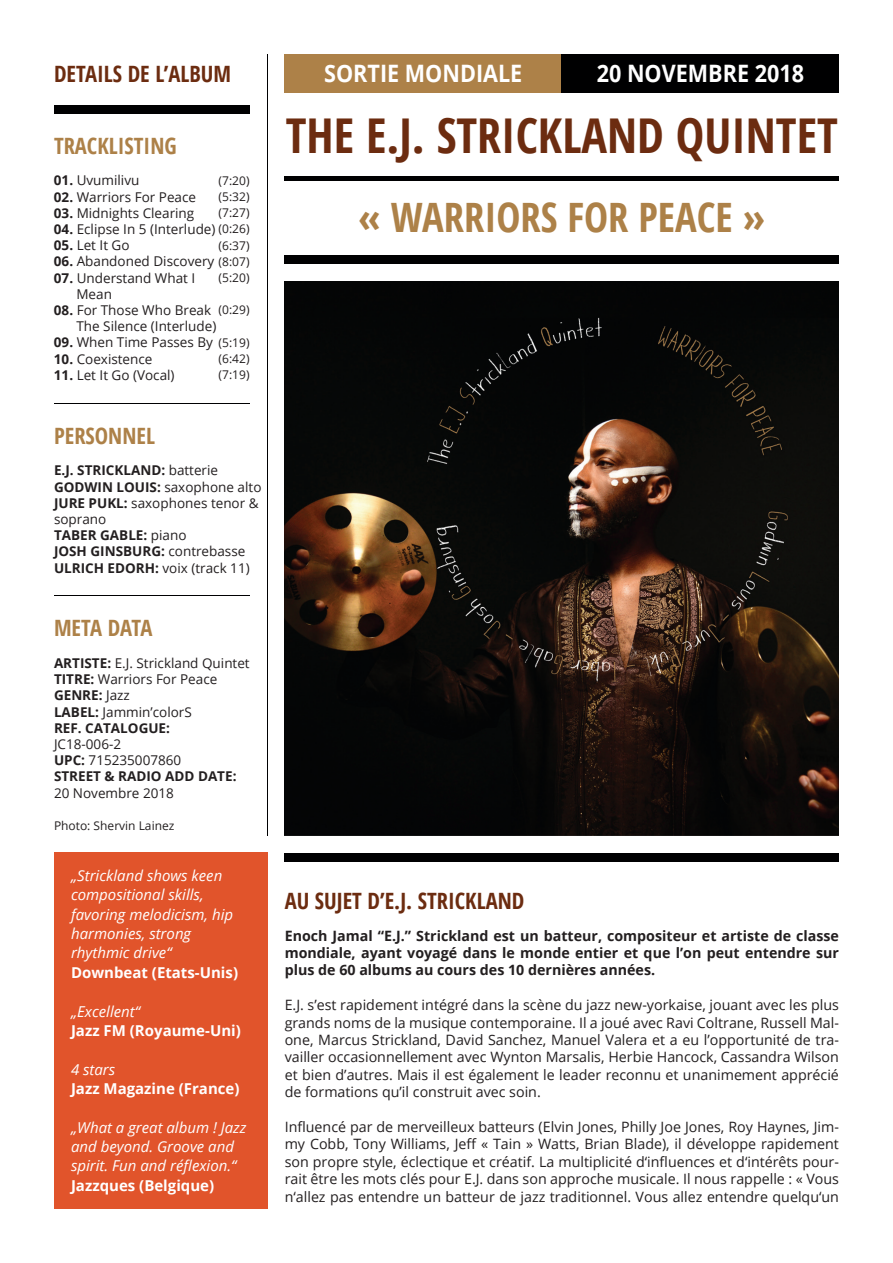
<style>
.page{position:relative;width:893px;height:1263px;background:#fff}
.page>*{position:absolute;margin:0;border:0;box-sizing:border-box;transform-origin:0 0}
.t1{font:700 condensed 48px "Open Sans";color:#6c2c10}
.t2{font:700 condensed 40.5px "Open Sans";color:#ad8148}
.t3{font:700 24px "Open Sans";color:#fff;scale:.9 1}
.t4{font:700 condensed 22.5px "Open Sans";color:#6c2c10}
.t5{font:700 condensed 22.5px "Open Sans";color:#ad8148}
.t6{font:italic 15px/19.4px "Open Sans";color:#fff}
.t7{font:700 15px "Open Sans";color:#fff}
.t8{font:14.25px/17.4px "Open Sans";color:#231f20;text-align:justify}
.t9{font:700 14.25px/17.4px "Open Sans";color:#231f20;text-align:justify}
.t10{font:13.5px/16.2px "Open Sans";color:#231f20}
.t11{font:700 13.5px/16.2px "Open Sans";color:#231f20}
.t12{font:12px/16.2px "Open Sans";color:#231f20;text-align:justify}
.s1{font-weight:700}
.s2{font-weight:400}
</style>
<div class="page">
<div style="left:285px;top:54px;width:277px;height:38px;background:#ad8148"></div>
<div style="left:562px;top:54px;width:277px;height:38px;background:#000001"></div>
<div style="left:285px;top:176px;width:554px;height:5px;background:#000001"></div>
<div style="left:285px;top:255px;width:554px;height:9px;background:#000001"></div>
<img style="left:285px;top:281px;width:554px;height:554px">
<div style="left:285px;top:852px;width:554px;height:9px;background:#000001"></div>
<hr style="left:267px;top:54px;width:1px;height:781px;background:#000001">
<hr style="left:54px;top:595px;width:196px;height:1px;background:#000001">
<hr style="left:54px;top:403px;width:196px;height:1px;background:#000001">
<div style="left:54px;top:105px;width:196px;height:9px;background:#000001"></div>
<div style="left:54px;top:852px;width:214px;height:357px;background:#e1542b"></div>
<h3 class="t4" style="left:54px;top:58px;width:179px">DETAILS DE L’ALBUM</h3>
<h3 class="t5" style="left:54px;top:130px;width:124px">TRACKLISTING</h3>
<p class="t10" style="left:54px;top:172px;width:87px"><span class="s1">01.</span> Uvumilivu</p>
<p class="t10" style="left:54px;top:188px;width:144px"><span class="s1">02.</span> Warriors For Peace</p>
<p class="t10" style="left:54px;top:204px;width:142px"><span class="s1">03.</span> Midnights Clearing</p>
<p class="t10" style="left:54px;top:221px;width:163px"><span class="s1">04.</span> Eclipse In 5 (Interlude)</p>
<p class="t10" style="left:54px;top:237px;width:77px"><span class="s1">05.</span> Let It Go</p>
<p class="t10" style="left:54px;top:253px;width:162px"><span class="s1">06.</span> Abandoned Discovery</p>
<p class="t10" style="left:76px;top:269px;width:120px;text-indent:-23px"><span class="s1">07.</span> Understand What I<br>Mean</p>
<p class="t10" style="left:76px;top:302px;width:141px;text-indent:-23px"><span class="s1">08.</span> For Those Who Break<br>The Silence (Interlude)</p>
<p class="t10" style="left:54px;top:334px;width:161px"><span class="s1">09.</span> When Time Passes By</p>
<p class="t10" style="left:54px;top:350px;width:100px"><span class="s1">10.</span> Coexistence</p>
<p class="t10" style="left:54px;top:366px;width:122px"><span class="s1">11.</span> Let It Go (Vocal)</p>
<p class="t12" style="left:219px;top:172px;width:32px">(7:20) (5:32) (7:27) (0:26) (6:37) (8:07) (5:20)</p>
<p class="t12" style="left:219px;top:302px;width:32px">(0:29)</p>
<p class="t12" style="left:219px;top:334px;width:32px">(5:19) (6:42) (7:19)</p>
<h3 class="t5" style="left:54px;top:420px;width:103px">PERSONNEL</h3>
<p class="t10" style="left:54px;top:462px;width:209px"><span class="s1">E.J. STRICKLAND:</span> batterie<br><span class="s1">GODWIN LOUIS:</span> saxophone alto<br><span class="s1">JURE PUKL:</span> saxophones tenor &amp; soprano<br><span class="s1">TABER GABLE:</span> piano<br><span class="s1">JOSH GINSBURG:</span> contrebasse<br><span class="s1">ULRICH EDORH:</span> voix (track 11)</p>
<h3 class="t5" style="left:54px;top:612px;width:100px">META DATA</h3>
<p class="t10" style="left:54px;top:655px;width:197px"><span class="s1">ARTISTE:</span> E.J. Strickland Quintet<br><span class="s1">TITRE:</span> Warriors For Peace<br><span class="s1">GENRE:</span> Jazz<br><span class="s1">LABEL:</span> Jammin’colorS<br><span class="s1">REF. CATALOGUE:</span></p>
<p class="t11" style="left:54px;top:736px;width:184px"><span class="s2">JC18-006-2<br></span>UPC: <span class="s2">715235007860<br></span>STREET &amp; RADIO ADD DATE:</p>
<p class="t10" style="left:54px;top:784px;width:121px">20 Novembre 2018</p>
<p class="t12" style="left:54px;top:817px;width:122px">Photo: Shervin Lainez</p>
<p class="t6" style="left:71px;top:865px;width:164px">„Strickland shows keen compositional skills, favoring melodicism, hip harmonies, strong rhythmic drive“</p>
<p class="t7" style="left:71px;top:962px;width:169px">Downbeat (Etats-Unis)</p>
<p class="t6" style="left:71px;top:1001px;width:71px">„Excellent“</p>
<p class="t7" style="left:71px;top:1020px;width:171px">Jazz FM (Royaume-Uni)</p>
<p class="t6" style="left:71px;top:1059px;width:46px">4 stars</p>
<p class="t7" style="left:71px;top:1078px;width:170px">Jazz Magazine (France)</p>
<p class="t6" style="left:71px;top:1117px;width:177px">„What a great album ! Jazz and beyond. Groove and spirit. Fun and réflexion.“</p>
<p class="t7" style="left:71px;top:1175px;width:145px">Jazzques (Belgique)</p>
<h3 class="t3" style="left:324px;top:57px;width:222px">SORTIE MONDIALE</h3>
<h3 class="t3" style="left:597px;top:57px;width:232px">20 NOVEMBRE 2018</h3>
<h1 class="t1" style="left:286px;top:102px;width:553px">THE E.J. STRICKLAND QUINTET</h1>
<h2 class="t2" style="left:358px;top:189px;width:409px">« WARRIORS FOR PEACE »</h2>
<h3 class="t4" style="left:285px;top:885px;width:241px">AU SUJET D’E.J. STRICKLAND</h3>
<p class="t9" style="left:285px;top:926px;width:556px">Enoch Jamal “E.J.” Strickland est un batteur, compositeur et artiste de classe mondiale, ayant voyagé dans le monde entier et que l’on peut entendre sur plus de 60 albums au cours des 10 dernières années.</p>
<p class="t8" style="left:285px;top:996px;width:556px">E.J. s’est rapidement intégré dans la scène du jazz new-yorkaise, jouant avec les plus grands noms de la musique contemporaine. Il a joué avec Ravi Coltrane, Russell Mal&shy;one, Marcus Strickland, David Sanchez, Manuel Valera et a eu l’opportunité de tra&shy;vailler occasionnellement avec Wynton Marsalis, Herbie Hancock, Cassandra Wilson et bien d’autres. Mais il est également le leader reconnu et unanimement apprécié de formations qu’il construit avec soin.</p>
<p class="t8" style="left:285px;top:1118px;width:556px">Influencé par de merveilleux batteurs (Elvin Jones, Philly Joe Jones, Roy Haynes, Jim&shy;my Cobb, Tony Williams, Jeff « Tain » Watts, Brian Blade), il développe rapidement son propre style, éclectique et créatif. La multiplicité d‘influences et d‘intérêts pour&shy;rait être les mots clés pour E.J. dans son approche musicale. Il nous rappelle : « Vous n‘allez pas entendre un batteur de jazz traditionnel. Vous allez entendre quelqu‘un</p>
</div>
